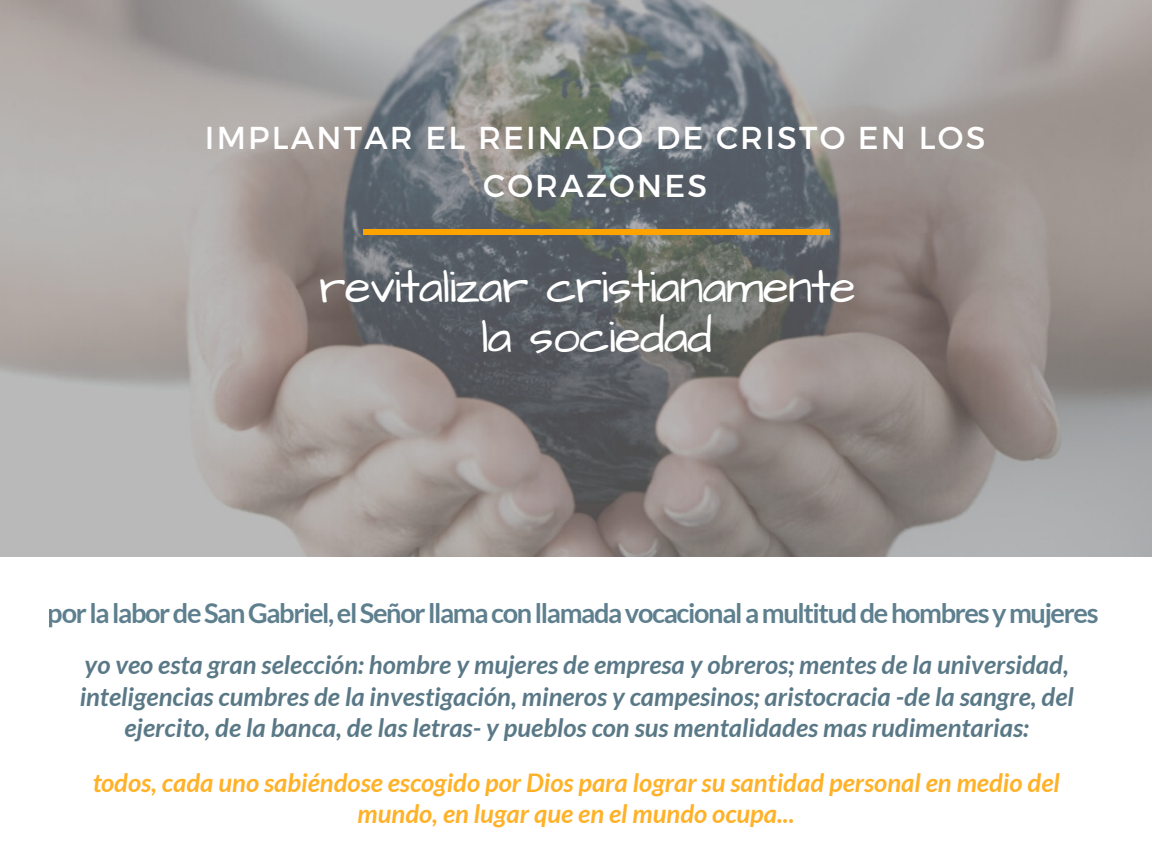
<style>
.page{position:relative;width:1152px;height:864px;background:#fff}
.page>*{position:absolute;margin:0;border:0;box-sizing:border-box;transform-origin:0 0}
.t1{font:48.3px/49.5px "Architects Daughter";letter-spacing:-.02em;color:#fff;text-align:center}
.t2{font:31.65px/47.2px "Montserrat";letter-spacing:.07em;color:#fff;text-align:center}
.t3{font:700 27.15px "Lato";letter-spacing:-.05em;color:#41687a}
.t4{font:italic 700 25.65px/31.5px "Lato";color:#3c6071;text-align:center}
.t5{font:italic 700 25.65px/31.5px "Lato";color:#ffa300;text-align:center}
</style>
<div class="page">
<img style="left:0;top:0;width:1152px;height:557px">
<div style="left:364px;top:229px;width:466px;height:6px;background:#ffa300"></div>
<p class="t2" style="left:205px;top:114px;width:782px">IMPLANTAR EL REINADO DE CRISTO EN LOS<br>CORAZONES</p>
<h1 class="t1" style="left:319px;top:264px;width:538px">revitalizar cristianamente la sociedad</h1>
<p class="t3" style="left:48px;top:597px;width:1052px">por la labor de San Gabriel, el Señor llama con llamada vocacional a multitud de hombres y mujeres</p>
<p class="t4" style="left:80px;top:650px;width:996px">yo veo esta gran selección: hombre y mujeres de empresa y obreros; mentes de la universidad, inteligencias cumbres de la investigación, mineros y campesinos; aristocracia -de la sangre, del ejercito, de la banca, de las letras- y pueblos con sus mentalidades mas rudimentarias:</p>
<p class="t5" style="left:92px;top:767px;width:969px">todos, cada uno sabiéndose escogido por Dios para lograr su santidad personal en medio del mundo, en lugar que en el mundo ocupa...</p>
</div>
